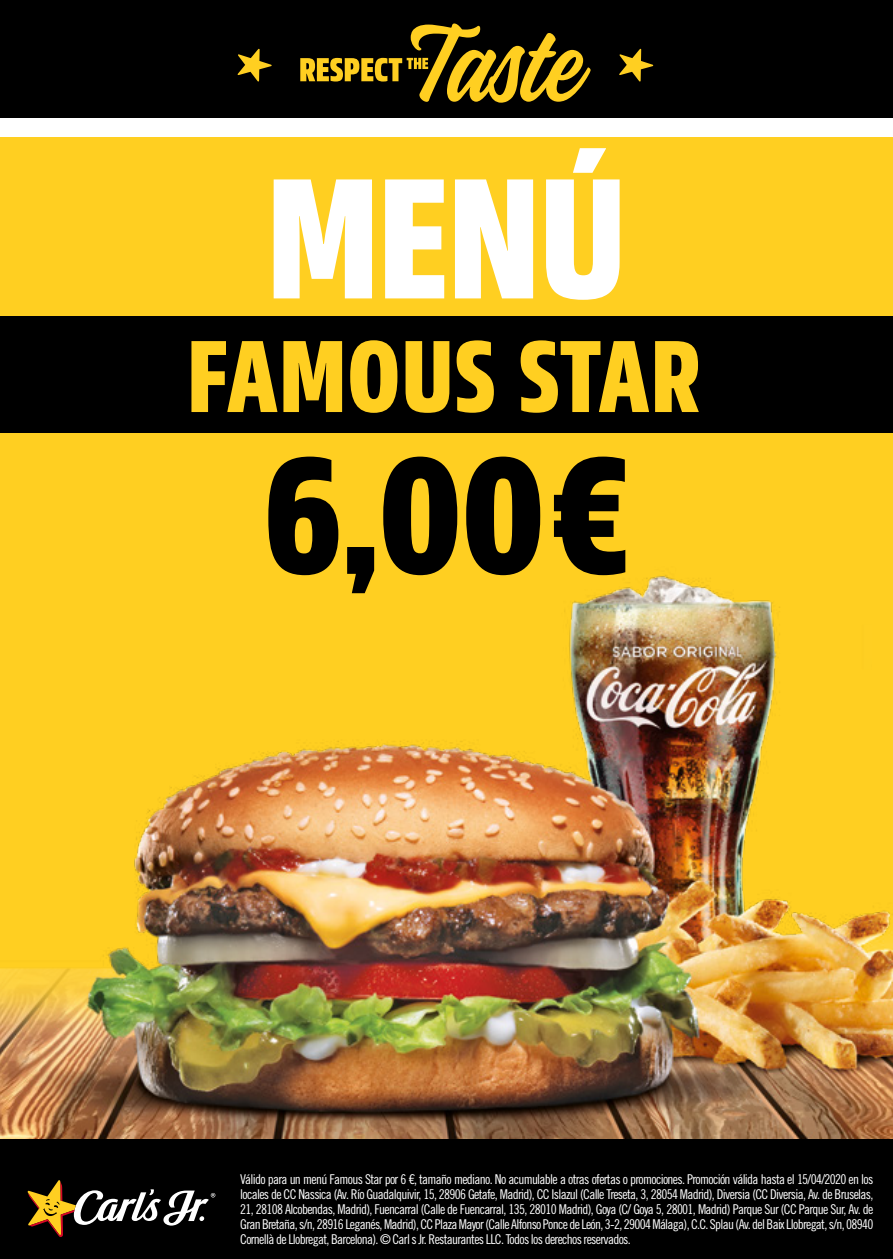
<style>
.page{position:relative;width:893px;height:1259px;background:#fff}
.page>*{position:absolute;margin:0;border:0;box-sizing:border-box;transform-origin:0 0}
.t1{font:700 expanded 169.8px "Sans Beam Head";color:#fff}
.t2{font:700 expanded 165.6px "Sans Beam Head";color:#000}
.t3{font:700 expanded 101.4px "Sans Beam Head";letter-spacing:.015em;color:#ffcf21}
.t4{font:13.5px/15px "Trade Gothic LT Std Cn 18";letter-spacing:-.05em;color:#fff;text-align:justify}
</style>
<div class="page">
<div style="left:0;top:0;width:893px;height:402px;background:#000"></div>
<div style="left:0;top:858px;width:893px;height:401px;background:#000"></div>
<div style="left:0;top:118px;width:893px;height:1020px;background:#ffcf21"></div>
<div style="left:0;top:118px;width:893px;height:19px;background:#fff"></div>
<svg style="left:238px;top:49px;width:34px;height:33px"></svg>
<svg style="left:619px;top:49px;width:34px;height:33px"></svg>
<svg style="left:300px;top:24px;width:291px;height:79px"></svg>
<svg style="left:27px;top:1180px;width:188px;height:57px"></svg>
<div style="left:0;top:316px;width:893px;height:116px;background:#000"></div>
<img style="left:0;top:575px;width:893px;height:563px">
<h1 class="t1" style="left:267px;top:126px;width:360px">MENÚ</h1>
<h3 class="t3" style="left:187px;top:309px;width:514px">FAMOUS STAR</h3>
<h2 class="t2" style="left:264px;top:406px;width:367px">6,00 €</h2>
<p class="t4" style="left:240px;top:1171px;width:635px">Válido para un menú Famous Star por 6 €, tamaño mediano. No acumulable a otras ofertas o promociones. Promoción válida hasta el 15/04/2020 en los locales de CC Nassica (Av. Río Guadalquivir, 15, 28906 Getafe, Madrid), CC Islazul (Calle Treseta, 3, 28054 Madrid), Diversia (CC Diversia, Av. de Bruselas, 21, 28108 Alcobendas, Madrid), Fuencarral (Calle de Fuencarral, 135, 28010 Madrid), Goya (C/ Goya 5, 28001, Madrid) Parque Sur (CC Parque Sur, Av. de Gran Bretaña, s/n, 28916 Leganés, Madrid), CC Plaza Mayor (Calle Alfonso Ponce de León, 3-2, 29004 Málaga), C.C. Splau (Av. del Baix Llobregat, s/n, 08940<br>Cornellà de Llobregat, Barcelona). © Carl s Jr. Restaurantes LLC. Todos los derechos reservados.</p>
</div>
